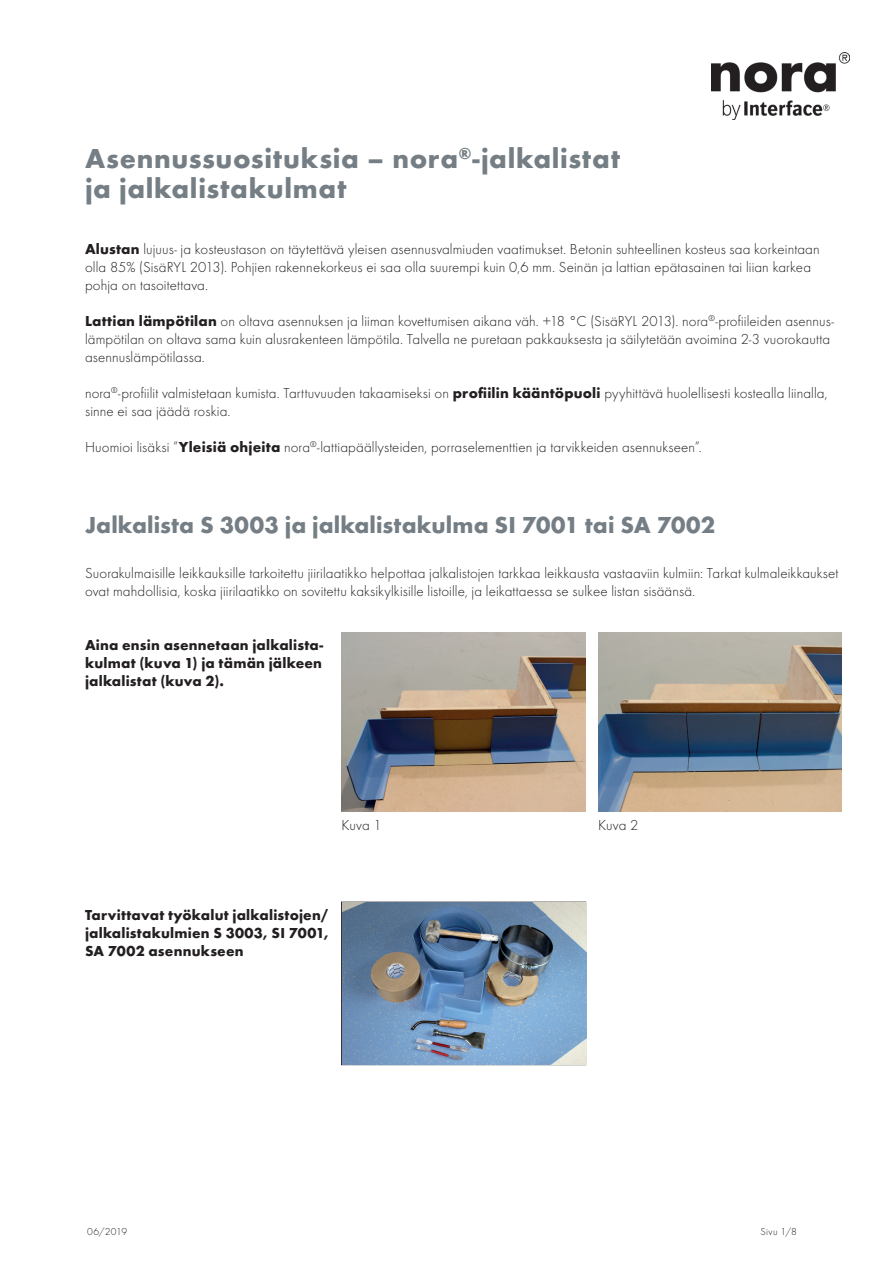
<style>
.page{position:relative;width:893px;height:1263px;background:#fff}
.page>*{position:absolute;margin:0;border:0;box-sizing:border-box;transform-origin:0 0}
.t1{font:700 28.5px/30px "Futura";letter-spacing:.025em;color:#747e84}
.t2{font:700 24px "Futura";letter-spacing:.005em;color:#747e84}
.t3{font:300 15px/18px "Futura";letter-spacing:.005em;color:#231f20}
.t4{font:700 15px/18px "Futura";letter-spacing:.015em;color:#231f20;text-align:justify}
.t5{font:300 10.5px "Futura";letter-spacing:.035em;color:#231f20}
.s1{font-weight:700}
</style>
<div class="page">
<img style="left:598px;top:632px;width:244px;height:180px">
<svg style="left:341px;top:901px;width:245px;height:164px"></svg>
<img style="left:342px;top:632px;width:243px;height:180px">
<img style="left:343px;top:902px;width:243px;height:162px">
<img style="left:711px;top:53px;width:139px;height:66px">
<h1 class="t1" style="left:85px;top:143px;width:537px">Asennussuosituksia – nora<sup>®</sup>-jalkalistat ja jalkalistakulmat</h1>
<p class="t3" style="left:85px;top:240px;width:736px"><span class="s1">Alustan</span> lujuus- ja kosteustason on täytettävä yleisen asennusvalmiuden vaatimukset. Betonin suhteellinen kosteus saa korkeintaan olla 85% (SisäRYL 2013). Pohjien rakennekorkeus ei saa olla suurempi kuin 0,6 mm. Seinän ja lattian epätasainen tai liian karkea pohja on tasoitettava.</p>
<p class="t3" style="left:85px;top:312px;width:750px"><span class="s1">Lattian lämpötilan</span> on oltava asennuksen ja liiman kovettumisen aikana väh. +18 °C (SisäRYL 2013). nora<sup>®</sup>-profiileiden asennus&shy;lämpötilan on oltava sama kuin alusrakenteen lämpötila. Talvella ne puretaan pakkauksesta ja säilytetään avoimina 2-3 vuorokautta asennuslämpötilassa.</p>
<p class="t3" style="left:85px;top:384px;width:744px">nora<sup>®</sup>-profiilit valmistetaan kumista. Tarttuvuuden takaamiseksi on <span class="s1">profiilin kääntöpuoli</span> pyyhittävä huolellisesti kostealla liinalla, sinne ei saa jäädä roskia.</p>
<p class="t3" style="left:85px;top:438px;width:618px">Huomioi lisäksi ”<span class="s1">Yleisiä ohjeita</span> nora<sup>®</sup>-lattiapäällysteiden, porraselementtien ja tarvikkeiden asennukseen”.</p>
<h2 class="t2" style="left:85px;top:510px;width:632px">Jalkalista S 3003 ja jalkalistakulma SI 7001 tai SA 7002</h2>
<p class="t3" style="left:85px;top:564px;width:755px">Suorakulmaisille leikkauksille tarkoitettu jiirilaatikko helpottaa jalkalistojen tarkkaa leikkausta vastaaviin kulmiin: Tarkat kulmaleikkaukset ovat mahdollisia, koska jiirilaatikko on sovitettu kaksikylkisille listoille, ja leikattaessa se sulkee listan sisäänsä.</p>
<p class="t4" style="left:85px;top:635px;width:240px">Aina ensin asennetaan jalkalista&shy;kulmat (kuva 1) ja tämän jälkeen jalkalistat (kuva 2).</p>
<p class="t3" style="left:342px;top:816px;width:42px">Kuva 1</p>
<p class="t3" style="left:598px;top:816px;width:42px">Kuva 2</p>
<p class="t4" style="left:85px;top:905px;width:245px">Tarvittavat työkalut jalkalistojen/ jalkalistakulmien S 3003, SI 7001, SA 7002 asennukseen</p>
<p class="t5" style="left:87px;top:1225px;width:42px">06/2019</p>
<p class="t5" style="left:760px;top:1225px;width:38px">Sivu 1/8</p>
</div>
